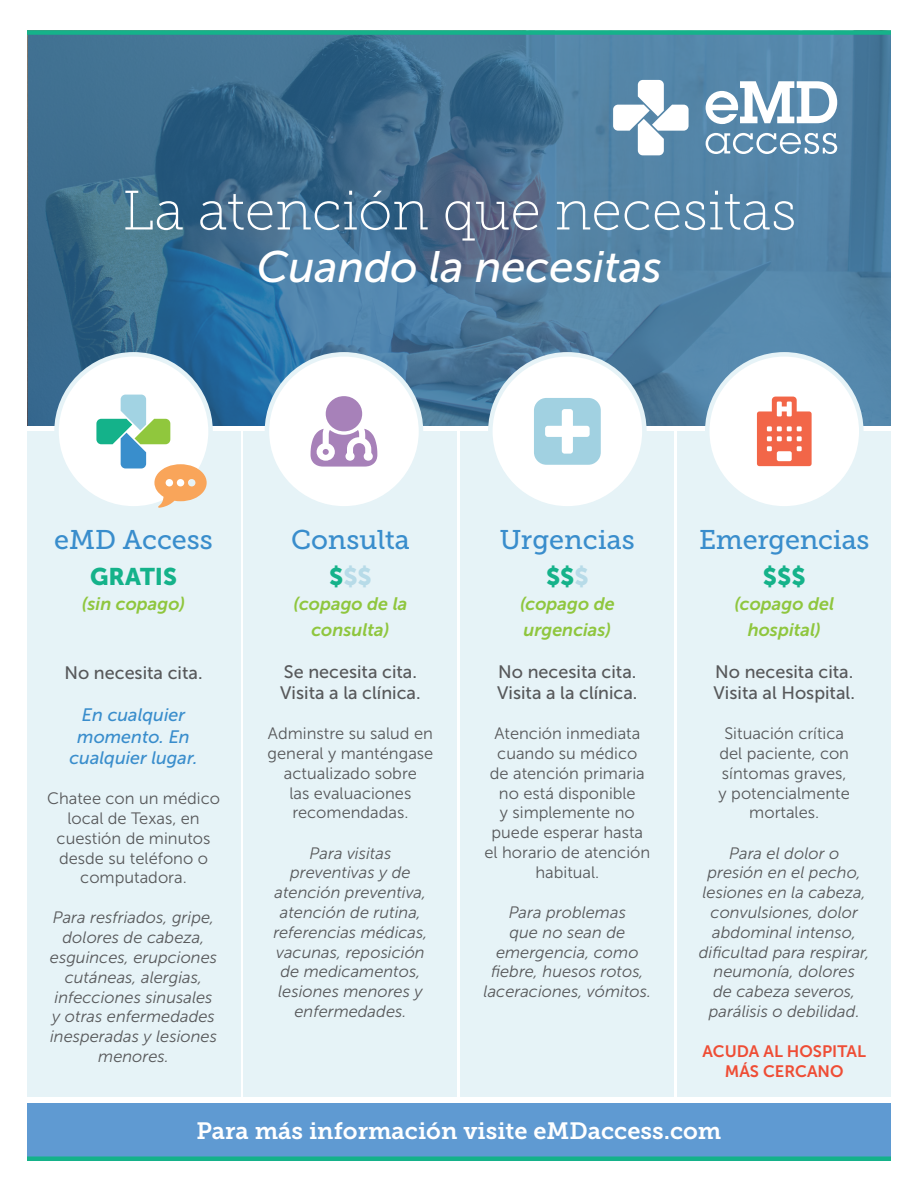
<style>
.page{position:relative;width:918px;height:1188px;background:#fff}
.page>*{position:absolute;margin:0;border:0;box-sizing:border-box;transform-origin:0 0}
.header1{font:55.5px "Museo Slab 100";color:#fff}
.header1-2{font:italic 43.95px "Museo Sans 500";color:#fff}
.header1-3{font:27px "Museo Slab 500";color:#398dcc}
.header1-4{font:24px "Museo Sans 900";color:#15b28a}
.header1-5{font:24px "Museo Sans 900";color:#b7dbe8}
.header1-6{font:23.55px "Museo Slab 700";color:#fff}
.header1-7{font:18px/21.6px "Museo Sans 500";color:#57585a}
.header1-8{font:italic 18px/25.5px "Museo Sans 700";color:#8fc63e;text-align:center}
.header1-9{font:italic 18px/21.6px "Museo Sans 500";color:#398dcc;text-align:center}
.header1-10{font:italic 16.5px/19.8px "Museo Sans 300";color:#57585a;text-align:center}
.header1-11{font:16.5px/19.8px "Museo Sans 300";color:#57585a;text-align:center}
.header1-12{font:16.5px/19.8px "Museo Sans 700";color:#ef4d35;text-align:center}
.s1{color:#15b28a}
.s2{color:#b7dbe8}
</style>
<div class="page">
<svg style="left:28px;top:35px;width:862px;height:391px;background:#457699"></svg>
<div style="left:27px;top:431px;width:213px;height:666px;background:#e6f3f7"></div>
<div style="left:244px;top:431px;width:213px;height:666px;background:#e6f3f7"></div>
<div style="left:461px;top:431px;width:213px;height:666px;background:#e6f3f7"></div>
<div style="left:678px;top:431px;width:213px;height:666px;background:#e6f3f7"></div>
<div style="left:27px;top:30px;width:864px;height:5px;background:#15b28a"></div>
<div style="left:57px;top:354px;width:154px;height:154px;background:#fff;border-radius:50%"></div>
<div style="left:54px;top:352px;width:159px;height:159px;border:4px solid #e6f3f7;border-radius:50%"></div>
<div style="left:490px;top:354px;width:154px;height:154px;background:#fff;border-radius:50%"></div>
<div style="left:488px;top:352px;width:159px;height:159px;border:4px solid #e6f3f7;border-radius:50%"></div>
<div style="left:267px;top:354px;width:154px;height:154px;background:#fff;border-radius:50%"></div>
<div style="left:265px;top:352px;width:158px;height:159px;border:4px solid #e6f3f7;border-radius:50%"></div>
<div style="left:707px;top:354px;width:154px;height:154px;background:#fff;border-radius:50%"></div>
<div style="left:705px;top:352px;width:159px;height:159px;border:4px solid #e6f3f7;border-radius:50%"></div>
<svg style="left:311px;top:396px;width:66px;height:71px"></svg>
<svg style="left:96px;top:395px;width:111px;height:113px"></svg>
<svg style="left:534px;top:398px;width:67px;height:67px"></svg>
<svg style="left:757px;top:397px;width:55px;height:69px"></svg>
<div style="left:777px;top:451px;width:15px;height:10px;background:#fff;border-radius:2px"></div>
<div style="left:27px;top:1103px;width:864px;height:53px;background:#5f9ad2"></div>
<div style="left:27px;top:1156px;width:864px;height:5px;background:#15b28a"></div>
<svg style="left:613px;top:80px;width:76px;height:75px"></svg>
<svg style="left:706px;top:81px;width:131px;height:43px"></svg>
<svg style="left:706px;top:133px;width:131px;height:21px"></svg>
<p class="header1" style="left:122px;top:181px;width:676px">La atención que necesitas</p>
<p class="header1-2" style="left:257px;top:243px;width:407px">Cuando la necesitas</p>
<p class="header1-3" style="left:54px;top:525px;width:160px">eMD Access</p>
<p class="header1-4" style="left:90px;top:563px;width:88px">GRATIS</p>
<p class="header1-8" style="left:82px;top:591px;width:105px">(sin copago)</p>
<p class="header1-7" style="left:64px;top:662px;width:140px">No necesita cita.</p>
<p class="header1-9" style="left:69px;top:704px;width:130px">En cualquier momento. En cualquier lugar.</p>
<p class="header1-11" style="left:47px;top:789px;width:174px">Chatee con un médico local de Texas, en cuestión de minutos desde su teléfono o computadora.</p>
<p class="header1-10" style="left:50px;top:908px;width:169px">Para resfriados, gripe, dolores de cabeza, esguinces, erupciones cutáneas, alergias, infecciones sinusales y otras enfermedades inesperadas y lesiones menores.</p>
<p class="header1-3" style="left:291px;top:525px;width:120px">Consulta</p>
<p class="header1-5" style="left:329px;top:563px;width:44px"><span class="s1">$</span>$$</p>
<p class="header1-8" style="left:294px;top:591px;width:115px">(copago de la consulta)</p>
<p class="header1-7" style="left:280px;top:661px;width:142px">Se necesita cita.<br>Visita a la clínica.</p>
<p class="header1-11" style="left:268px;top:724px;width:167px">Adminstre su salud en general y manténgase actualizado sobre<br>las evaluaciones recomendadas.</p>
<p class="header1-10" style="left:273px;top:843px;width:156px">Para visitas preventivas y de atención preventiva, atención de rutina, referencias médicas, vacunas, reposición de medicamentos, lesiones menores y enfermedades.</p>
<p class="header1-3" style="left:500px;top:525px;width:136px">Urgencias</p>
<p class="header1-4" style="left:546px;top:563px;width:44px">$$<span class="s2">$</span></p>
<p class="header1-8" style="left:520px;top:591px;width:96px;text-align:left">(copago de urgencias)</p>
<p class="header1-7" style="left:497px;top:661px;width:142px">No necesita cita.<br>Visita a la clínica.</p>
<p class="header1-11" style="left:485px;top:724px;width:167px">Atención inmediata cuando su médico<br>de atención primaria no está disponible<br>y simplemente no puede esperar hasta el horario de atención habitual.</p>
<p class="header1-10" style="left:484px;top:902px;width:169px">Para problemas<br>que no sean de emergencia, como fiebre, huesos rotos, laceraciones, vómitos.</p>
<p class="header1-3" style="left:699px;top:525px;width:172px">Emergencias</p>
<p class="header1-4" style="left:763px;top:563px;width:44px">$$$</p>
<p class="header1-8" style="left:734px;top:591px;width:101px">(copago del hospital)</p>
<p class="header1-7" style="left:714px;top:661px;width:143px">No necesita cita.<br>Visita al Hospital.</p>
<p class="header1-11" style="left:719px;top:724px;width:133px">Situación crítica del paciente, con síntomas graves, y potencialmente mortales.</p>
<p class="header1-10" style="left:699px;top:843px;width:172px">Para el dolor o<br>presión en el pecho, lesiones en la cabeza, convulsiones, dolor abdominal intenso, dificultad para respirar, neumonía, dolores<br>de cabeza severos, parálisis o debilidad.</p>
<p class="header1-12" style="left:703px;top:1041px;width:165px">ACUDA AL HOSPITAL<br>MÁS CERCANO</p>
<p class="header1-6" style="left:196px;top:1117px;width:527px">Para más información visite eMDaccess.com</p>
</div>
